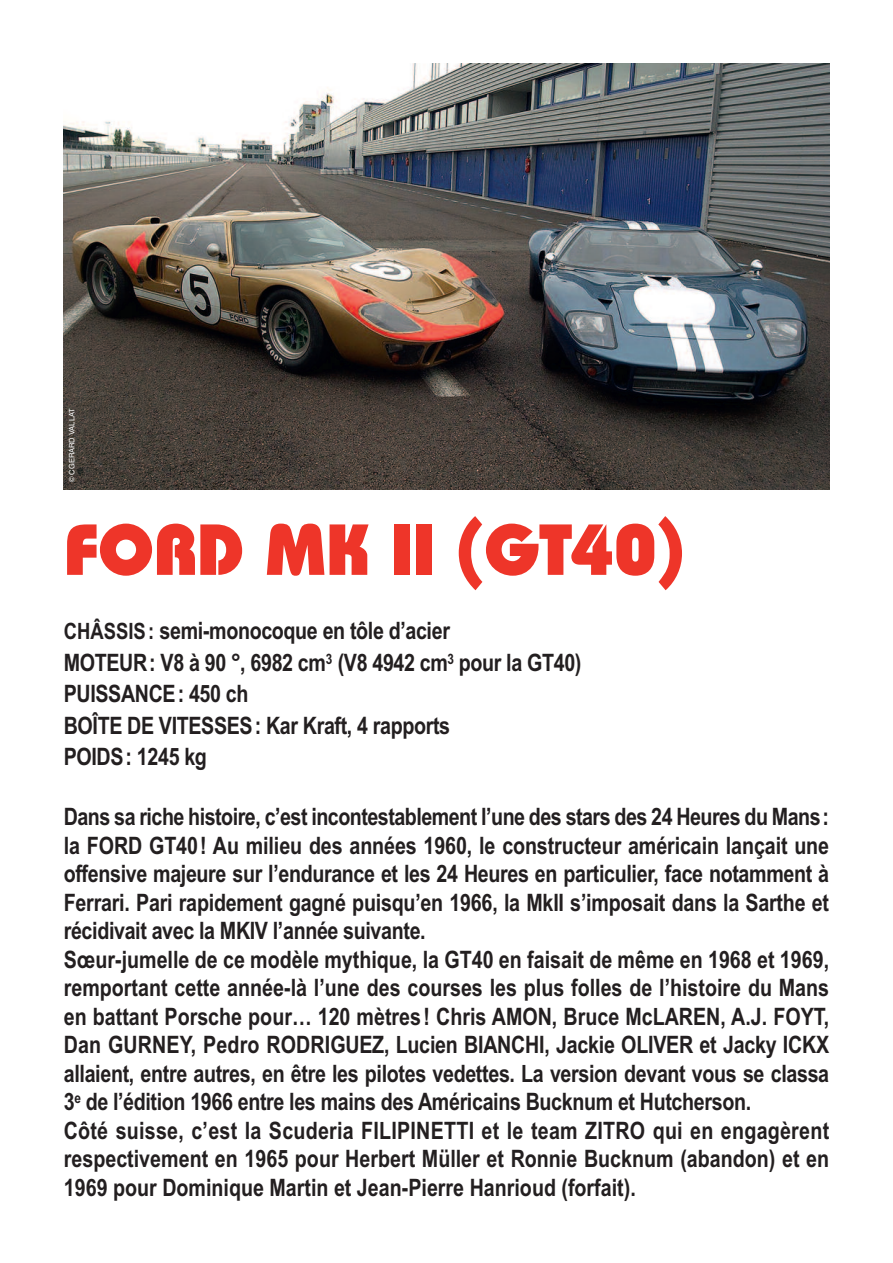
<style>
.page{position:relative;width:893px;height:1263px;background:#fff}
.page>*{position:absolute;margin:0;border:0;box-sizing:border-box;transform-origin:0 0}
.t1{font:800 72px "Bauhaus";letter-spacing:-.015em;color:#ee3529}
.t2{font:700 24px/28.5px "Arial Narrow";letter-spacing:-.01em;color:#231f20}
.t3{font:7.5px "Helvetica";color:#fff}
.s1{font-size:22.5px}
</style>
<div class="page">
<img style="left:64px;top:64px;width:765px;height:425px">
<p class="t3" style="left:67px;top:482px;width:76px;rotate:-90deg">© CGERARD VALLAT</p>
<h1 class="t1" style="left:64px;top:524px;width:623px">FORD MK II (GT40)</h1>
<p class="t2" style="left:64px;top:615px;width:519px;line-height:31.5px"><span class="s1">CHÂSSIS:</span> semi-monocoque en tôle d’acier<br>MOTEUR: V8 à 90 °, 6982 cm<sup>3</sup> (V8 4942 cm<sup>3</sup> pour la GT40)<br>PUISSANCE: 450 ch<br>BOÎTE DE VITESSES: Kar Kraft, 4 rapports<br>POIDS: 1245 kg</p>
<p class="t2" style="left:64px;top:803px;width:767px">Dans sa riche histoire, c’est incontestablement l’une des stars des 24 Heures du Mans: la FORD GT40! Au milieu des années 1960, le constructeur américain lançait une offensive majeure sur l’endurance et les 24 Heures en particulier, face notamment à Ferrari. Pari rapidement gagné puisqu’en 1966, la MkII s’imposait dans la Sarthe et récidivait avec la MKIV l’année suivante.<br>Sœur-jumelle de ce modèle mythique, la GT40 en faisait de même en 1968 et 1969, remportant cette année-là l’une des courses les plus folles de l’histoire du Mans en battant Porsche pour… 120 mètres! Chris AMON, Bruce McLAREN, A.J. FOYT, Dan GURNEY, Pedro RODRIGUEZ, Lucien BIANCHI, Jackie OLIVER et Jacky ICKX allaient, entre autres, en être les pilotes vedettes. La version devant vous se classa 3<sup>e</sup> de l’édition 1966 entre les mains des Américains Bucknum et Hutcherson.<br>Côté suisse, c’est la Scuderia FILIPINETTI et le team ZITRO qui en engagèrent respectivement en 1965 pour Herbert Müller et Ronnie Bucknum (abandon) et en 1969 pour Dominique Martin et Jean-Pierre Hanrioud (forfait).</p>
</div>
